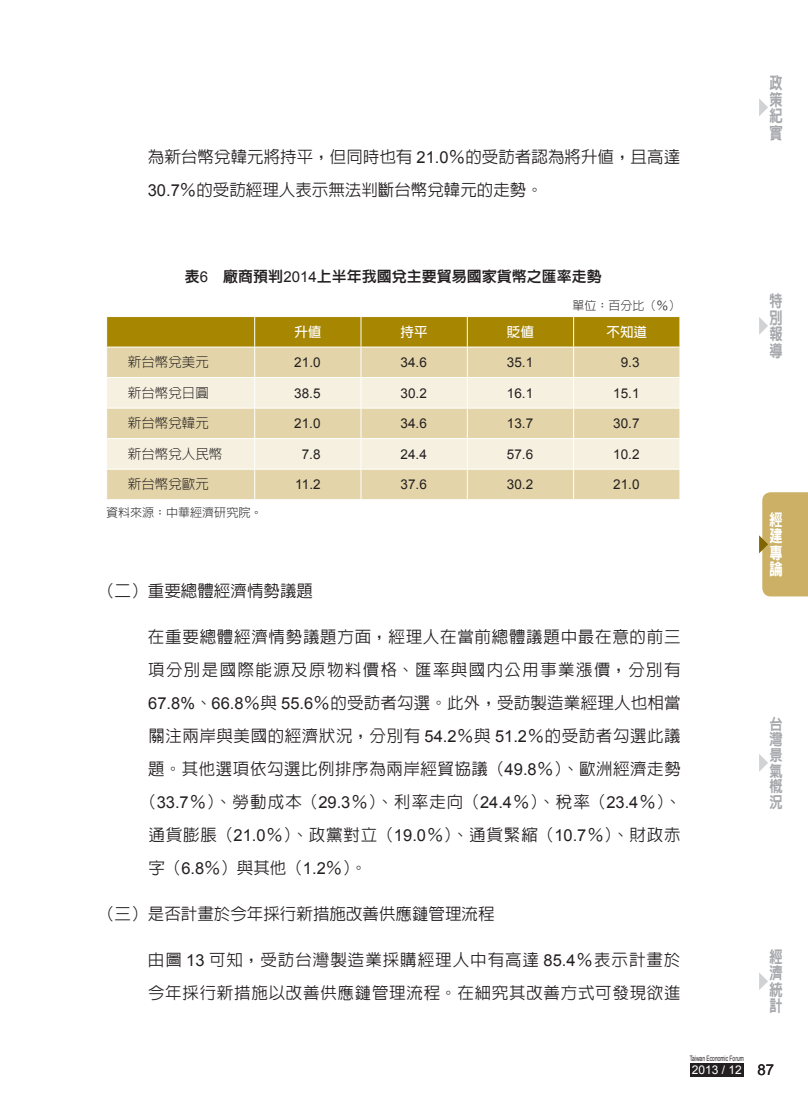
<style>
.page{position:relative;width:808px;height:1106px;background:#fff}
.page>*{position:absolute;margin:0;border:0;box-sizing:border-box;transform-origin:0 0}
.t1{font:500 16.5px/33px "Lin Gothic";letter-spacing:.035em;color:#231f20}
.t2{font:500 16.5px/33px "Lin Gothic";color:#231f20}
.t3{font:500 16.5px "Lin Gothic";letter-spacing:.07em;color:#231f20}
.t4{font:500 16.5px "Lin Gothic";letter-spacing:.055em;color:#231f20}
.t5{font:500 16.5px "Lin Gothic";letter-spacing:.015em;color:#231f20}
.t6{font:500 16.5px "Lin Gothic";letter-spacing:.085em;color:#231f20}
.t7{font:800 16.5px/16.5px "Lin Gothic";color:#a8a9ad;text-align:justify;scale:.8 1}
.t8{font:800 16.5px/16.5px "Lin Gothic";color:#fff;text-align:justify;scale:.8 1}
.t9{font:800 15.6px/15.8px "Lin Gothic";color:#a8a9ad;text-align:justify;scale:.84 1}
.t10{font:15px "Lin Gothic Extra";color:#231f20}
.t11{font:15px "Arial";color:#231f20}
.t12{font:13.5px "Arial";color:#231f20}
.t13{font:300 13.5px "Lin Gothic";color:#231f20}
.t14{font:700 13.5px "Lin Gothic";color:#fff}
.t15{font:300 12px "Lin Gothic";color:#231f20}
.t16{font:12px "Arial";color:#fff}
.t17{font:7.5px "Arial";color:#231f20;scale:.66 1}
.s1{font-family:"Arial";font-weight:400}
.s2{font-family:"Arial"}
</style>
<div class="page">
<svg style="left:759px;top:99px;width:9px;height:17px"></svg>
<svg style="left:759px;top:317px;width:9px;height:18px"></svg>
<svg style="left:759px;top:492px;width:49px;height:104px;background:#cdb36e"></svg>
<svg style="left:759px;top:754px;width:9px;height:18px"></svg>
<svg style="left:759px;top:973px;width:9px;height:17px"></svg>
<svg style="left:107px;top:317px;width:573px;height:30px;background:#a88806"></svg>
<div style="left:107px;top:348px;width:573px;height:151px;background:#e3d4a9"></div>
<svg style="left:107px;top:378px;width:573px;height:91px;background:#efe7cd"></svg>
<hr style="left:254px;top:317px;width:1px;height:30px;background:#fff">
<hr style="left:361px;top:317px;width:1px;height:30px;background:#fff">
<hr style="left:467px;top:317px;width:1px;height:30px;background:#fff">
<hr style="left:573px;top:317px;width:1px;height:30px;background:#fff">
<hr style="left:254px;top:347px;width:1px;height:30px;background:#fff">
<hr style="left:361px;top:347px;width:1px;height:30px;background:#fff">
<hr style="left:467px;top:347px;width:1px;height:30px;background:#fff">
<hr style="left:573px;top:347px;width:1px;height:30px;background:#fff">
<hr style="left:106px;top:377px;width:149px;height:1px;background:#fff">
<hr style="left:255px;top:377px;width:106px;height:1px;background:#fff">
<hr style="left:254px;top:378px;width:1px;height:30px;background:#fff">
<hr style="left:361px;top:377px;width:106px;height:1px;background:#fff">
<hr style="left:361px;top:378px;width:1px;height:30px;background:#fff">
<hr style="left:467px;top:377px;width:107px;height:1px;background:#fff">
<hr style="left:467px;top:378px;width:1px;height:30px;background:#fff">
<hr style="left:574px;top:377px;width:106px;height:1px;background:#fff">
<hr style="left:573px;top:378px;width:1px;height:30px;background:#fff">
<hr style="left:106px;top:408px;width:149px;height:1px;background:#fff">
<hr style="left:255px;top:408px;width:106px;height:1px;background:#fff">
<hr style="left:254px;top:408px;width:1px;height:30px;background:#fff">
<hr style="left:361px;top:408px;width:106px;height:1px;background:#fff">
<hr style="left:361px;top:408px;width:1px;height:30px;background:#fff">
<hr style="left:467px;top:408px;width:107px;height:1px;background:#fff">
<hr style="left:467px;top:408px;width:1px;height:30px;background:#fff">
<hr style="left:574px;top:408px;width:106px;height:1px;background:#fff">
<hr style="left:573px;top:408px;width:1px;height:30px;background:#fff">
<hr style="left:106px;top:438px;width:149px;height:1px;background:#fff">
<hr style="left:255px;top:438px;width:106px;height:1px;background:#fff">
<hr style="left:254px;top:439px;width:1px;height:30px;background:#fff">
<hr style="left:361px;top:438px;width:106px;height:1px;background:#fff">
<hr style="left:361px;top:439px;width:1px;height:30px;background:#fff">
<hr style="left:467px;top:438px;width:107px;height:1px;background:#fff">
<hr style="left:467px;top:439px;width:1px;height:30px;background:#fff">
<hr style="left:574px;top:438px;width:106px;height:1px;background:#fff">
<hr style="left:573px;top:439px;width:1px;height:30px;background:#fff">
<hr style="left:106px;top:469px;width:149px;height:1px;background:#fff">
<hr style="left:255px;top:469px;width:106px;height:1px;background:#fff">
<hr style="left:254px;top:469px;width:1px;height:30px;background:#fff">
<hr style="left:361px;top:469px;width:106px;height:1px;background:#fff">
<hr style="left:361px;top:469px;width:1px;height:30px;background:#fff">
<hr style="left:467px;top:469px;width:107px;height:1px;background:#fff">
<hr style="left:467px;top:469px;width:1px;height:30px;background:#fff">
<hr style="left:574px;top:469px;width:106px;height:1px;background:#fff">
<hr style="left:573px;top:469px;width:1px;height:30px;background:#fff">
<div style="left:690px;top:1063px;width:54px;height:13px;background:#231f20"></div>
<p class="t2" style="left:148px;top:140px;width:534px">為新台幣兌韓元將持平，但同時也有 <span class="s1">21.0</span>％的受訪者認為將升值，且高達<br><span class="s1">30.7</span>％的受訪經理人表示無法判斷台幣兌韓元的走勢。</p>
<p class="t7" style="left:769px;top:74px;width:18px">政策紀實</p>
<p class="t10" style="left:185px;top:269px;width:418px">表<span class="s2">6</span> 廠商預判<span class="s2">2014</span>上半年我國兌主要貿易國家貨幣之匯率走勢</p>
<p class="t15" style="left:572px;top:300px;width:109px">單位：百分比（％）</p>
<p class="t14" style="left:294px;top:325px;width:28px">升值</p>
<p class="t14" style="left:401px;top:325px;width:29px">持平</p>
<p class="t14" style="left:507px;top:325px;width:28px">貶值</p>
<p class="t14" style="left:606px;top:325px;width:42px">不知道</p>
<p class="t13" style="left:128px;top:355px;width:82px">新台幣兌美元</p>
<p class="t12" style="left:294px;top:354px;width:28px">21.0</p>
<p class="t12" style="left:401px;top:354px;width:28px">34.6</p>
<p class="t12" style="left:507px;top:354px;width:28px">35.1</p>
<p class="t12" style="left:621px;top:354px;width:20px">9.3</p>
<p class="t13" style="left:128px;top:386px;width:83px">新台幣兌日圓</p>
<p class="t12" style="left:294px;top:384px;width:28px">38.5</p>
<p class="t12" style="left:401px;top:384px;width:28px">30.2</p>
<p class="t12" style="left:507px;top:384px;width:28px">16.1</p>
<p class="t12" style="left:613px;top:384px;width:28px">15.1</p>
<p class="t13" style="left:128px;top:416px;width:82px">新台幣兌韓元</p>
<p class="t12" style="left:294px;top:415px;width:28px">21.0</p>
<p class="t12" style="left:401px;top:415px;width:28px">34.6</p>
<p class="t12" style="left:507px;top:415px;width:28px">13.7</p>
<p class="t12" style="left:613px;top:415px;width:28px">30.7</p>
<p class="t13" style="left:128px;top:447px;width:96px">新台幣兌人民幣</p>
<p class="t12" style="left:302px;top:445px;width:20px">7.8</p>
<p class="t12" style="left:401px;top:445px;width:28px">24.4</p>
<p class="t12" style="left:507px;top:445px;width:28px">57.6</p>
<p class="t12" style="left:613px;top:445px;width:28px">10.2</p>
<p class="t13" style="left:128px;top:477px;width:82px">新台幣兌歐元</p>
<p class="t12" style="left:295px;top:476px;width:27px">11.2</p>
<p class="t12" style="left:401px;top:476px;width:28px">37.6</p>
<p class="t12" style="left:507px;top:476px;width:28px">30.2</p>
<p class="t12" style="left:613px;top:476px;width:28px">21.0</p>
<p class="t15" style="left:106px;top:506px;width:158px">資料來源：中華經濟研究院。</p>
<p class="t2" style="left:98px;top:574px;width:216px">（二）重要總體經濟情勢議題</p>
<p class="t1" style="left:148px;top:620px;width:534px">在重要總體經濟情勢議題方面，經理人在當前總體議題中最在意的前三</p>
<p class="t6" style="left:148px;top:661px;width:534px">項分別是國際能源及原物料價格、匯率與國內公用事業漲價，分別有</p>
<p class="t5" style="left:148px;top:694px;width:534px"><span class="s1">67.8%</span>、<span class="s1">66.8</span>％與 <span class="s1">55.6</span>％的受訪者勾選。此外，受訪製造業經理人也相當</p>
<p class="t1" style="left:148px;top:719px;width:534px">關注兩岸與美國的經濟狀況，分別有 <span class="s1">54.2</span>％與 <span class="s1">51.2</span>％的受訪者勾選此議</p>
<p class="t1" style="left:148px;top:752px;width:534px">題。其他選項依勾選比例排序為兩岸經貿協議（<span class="s1">49.8</span>％）、歐洲經濟走勢</p>
<p class="t3" style="left:140px;top:793px;width:542px">（<span class="s1">33.7</span>％）、勞動成本（<span class="s1">29.3</span>％）、利率走向（<span class="s1">24.4</span>％）、稅率（<span class="s1">23.4</span>％）、</p>
<p class="t4" style="left:148px;top:826px;width:534px">通貨膨脹（<span class="s1">21.0</span>％）、政黨對立（<span class="s1">19.0</span>％）、通貨緊縮（<span class="s1">10.7</span>％）、財政赤</p>
<p class="t1" style="left:148px;top:851px;width:220px">字（<span class="s1">6.8</span>％）與其他（<span class="s1">1.2</span>％）。</p>
<p class="t2" style="left:98px;top:897px;width:398px">（三）是否計畫於今年採行新措施改善供應鏈管理流程</p>
<p class="t1" style="left:148px;top:943px;width:534px">由圖 <span class="s1">13</span> 可知，受訪台灣製造業採購經理人中有高達 <span class="s1">85.4</span>％表示計畫於今年採行新措施以改善供應鏈管理流程。在細究其改善方式可發現欲進</p>
<p class="t7" style="left:769px;top:293px;width:18px">特別報導</p>
<p class="t8" style="left:769px;top:511px;width:18px">經建專論</p>
<p class="t9" style="left:769px;top:716px;width:17px">台灣景氣概況</p>
<p class="t7" style="left:769px;top:948px;width:18px">經濟統計</p>
<p class="t17" style="left:690px;top:1053px;width:84px">Taiwan Economic Forum</p>
<p class="t16" style="left:692px;top:1062px;width:52px">2013 / 12</p>
<p class="t11" style="left:757px;top:1059px;width:18px">87</p>
</div>
